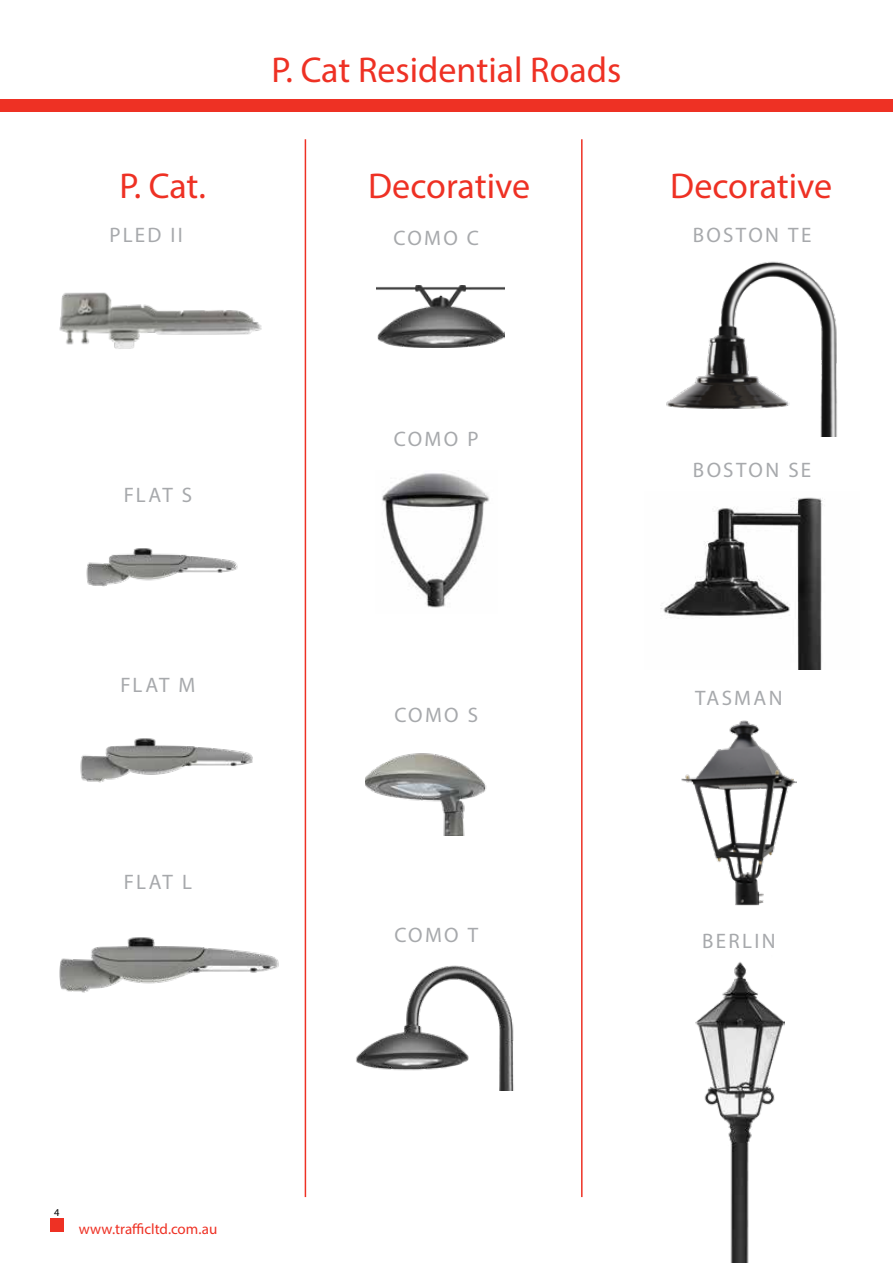
<style>
.page{position:relative;width:893px;height:1263px;background:#fff}
.page>*{position:absolute;margin:0;border:0;box-sizing:border-box;transform-origin:0 0}
.t1{font:36px "Myriad Pro";color:#ee3124}
.t2{font:21px "Myriad Pro";letter-spacing:.11em;color:#a7a9ac}
.t3{font:15px "Myriad Pro";color:#ee3124}
.t4{font:10.5px "Myriad Pro";color:#000}
</style>
<div class="page">
<div style="left:51px;top:1219px;width:13px;height:13px;background:#ee3124"></div>
<img style="left:382px;top:473px;width:108px;height:135px">
<img style="left:365px;top:753px;width:122px;height:82px">
<img style="left:377px;top:285px;width:127px;height:63px">
<img style="left:356px;top:965px;width:158px;height:126px">
<img style="left:86px;top:548px;width:152px;height:39px">
<img style="left:80px;top:738px;width:173px;height:45px">
<img style="left:59px;top:937px;width:220px;height:56px">
<div style="left:0;top:99px;width:893px;height:13px;background:#ee3124"></div>
<img style="left:59px;top:292px;width:203px;height:57px">
<img style="left:695px;top:962px;width:90px;height:301px">
<img style="left:666px;top:261px;width:171px;height:175px">
<img style="left:661px;top:497px;width:164px;height:173px">
<img style="left:681px;top:720px;width:115px;height:185px">
<hr style="left:581px;top:139px;width:2px;height:1058px;background:#ee3124">
<hr style="left:305px;top:139px;width:1px;height:1058px;background:#ee3124">
<h1 class="t1" style="left:271px;top:48px;width:351px">P. Cat Residential Roads</h1>
<h1 class="t1" style="left:120px;top:163px;width:88px">P. Cat.</h1>
<h1 class="t1" style="left:368px;top:163px;width:163px">Decorative</h1>
<h1 class="t1" style="left:670px;top:163px;width:163px">Decorative</h1>
<p class="t2" style="left:110px;top:222px;width:75px">PLED II</p>
<p class="t2" style="left:124px;top:482px;width:70px">FLAT S</p>
<p class="t2" style="left:120px;top:671px;width:77px">FLAT M</p>
<p class="t2" style="left:124px;top:869px;width:70px">FLAT L</p>
<p class="t2" style="left:393px;top:225px;width:87px">COMO C</p>
<p class="t2" style="left:394px;top:426px;width:86px">COMO P</p>
<p class="t2" style="left:394px;top:702px;width:85px">COMO S</p>
<p class="t2" style="left:394px;top:922px;width:85px">COMO T</p>
<p class="t2" style="left:693px;top:222px;width:120px">BOSTON TE</p>
<p class="t2" style="left:693px;top:457px;width:120px">BOSTON SE</p>
<p class="t2" style="left:695px;top:685px;width:89px">TASMAN</p>
<p class="t2" style="left:702px;top:928px;width:75px">BERLIN</p>
<p class="t4" style="left:54px;top:1205px;width:7px">4</p>
<p class="t3" style="left:79px;top:1219px;width:140px">www.trafficltd.com.au</p>
</div>
